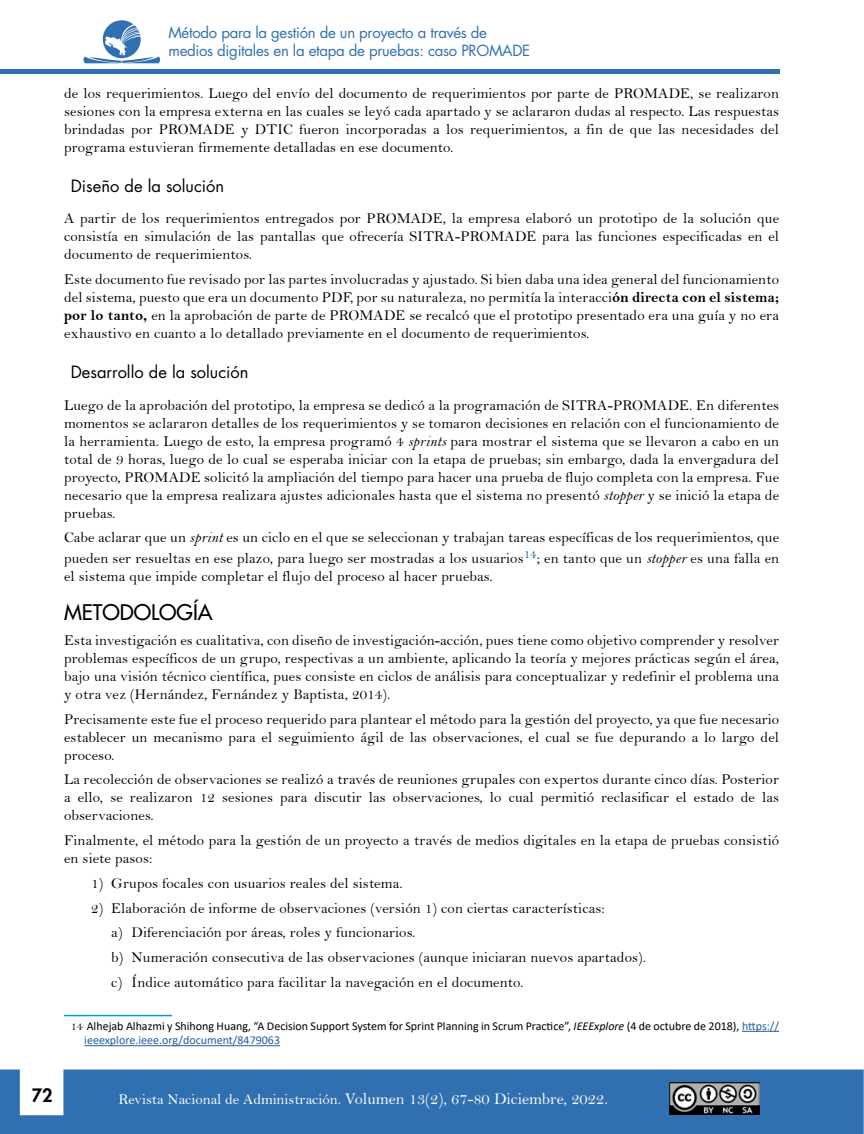
<style>
.page{position:relative;width:864px;height:1134px;background:#fff}
.page>*{position:absolute;margin:0;border:0;box-sizing:border-box;transform-origin:0 0}
.t1{font:500 21px "Futura Std";color:#000}
.t2{font:800 18px "Futura Std";color:#000}
.t3{font:16.5px "Bell";color:#fff}
.t4{font:16.5px "Futura Std";color:#000}
.t5{font:15px/18px "Bell";letter-spacing:.01em;color:#000;text-align:justify}
.t6{font:15px/18px "Futura Std";letter-spacing:-.02em;color:#3170b0}
.t7{font:12px/14.4px "Calibri";color:#000}
.s1{font-family:"Bell MT Bold"}
.s2{font-family:"Bell MT Italic"}
.s3{font-family:"Bell"}
.s4{font-style:italic}
.s5{color:#235e9f}
.s6{font-size:15px}
</style>
<div class="page">
<div style="left:0;top:69px;width:780px;height:5px;background:#3170b0"></div>
<svg style="left:83px;top:20px;width:78px;height:43px"></svg>
<div style="left:0;top:1070px;width:864px;height:64px;background:#3170b0"></div>
<img style="left:670px;top:1083px;width:90px;height:31px">
<hr style="left:64px;top:1015px;width:108px;height:1px;background:#009dda">
<hr style="left:742px;top:1031px;width:37px;height:1px;background:#235e9f">
<hr style="left:84px;top:1045px;width:196px;height:1px;background:#235e9f">
<p class="t6" style="left:168px;top:24px;width:363px">Método para la gestión de un proyecto a través de medios digitales en la etapa de pruebas: caso PROMADE</p>
<p class="t5" style="left:64px;top:84px;width:717px">de los requerimientos. Luego del envío del documento de requerimientos por parte de PROMADE, se realizaron sesiones con la empresa externa en las cuales se leyó cada apartado y se aclararon dudas al respecto. Las respuestas brindadas por PROMADE y DTIC fueron incorporadas a los requerimientos, a fin de que las necesidades del programa estuvieran firmemente detalladas en ese documento.</p>
<p class="t4" style="left:71px;top:175px;width:155px">Diseño de la solución</p>
<p class="t5" style="left:64px;top:209px;width:717px">A partir de los requerimientos entregados por PROMADE, la empresa elaboró un prototipo de la solución que consistía en simulación de las pantallas que ofrecería SITRA-PROMADE para las funciones especificadas en el documento de requerimientos.</p>
<p class="t5" style="left:64px;top:270px;width:717px">Este documento fue revisado por las partes involucradas y ajustado. Si bien daba una idea general del funcionamiento del sistema, puesto que era un documento PDF, por su naturaleza, no permitía la interacci<span class="s1">ón directa con el sistema; por lo tanto,</span> en la aprobación de parte de PROMADE se recalcó que el prototipo presentado era una guía y no era exhaustivo en cuanto a lo detallado previamente en el documento de requerimientos.</p>
<p class="t4" style="left:71px;top:362px;width:179px">Desarrollo de la solución</p>
<p class="t5" style="left:64px;top:396px;width:717px">Luego de la aprobación del prototipo, la empresa se dedicó a la programación de SITRA-PROMADE. En diferentes momentos se aclararon detalles de los requerimientos y se tomaron decisiones en relación con el funcionamiento de la herramienta. Luego de esto, la empresa programó 4 <span class="s2">sprints</span> para mostrar el sistema que se llevaron a cabo en un total de 9 horas, luego de lo cual se esperaba iniciar con la etapa de pruebas; sin embargo, dada la envergadura del proyecto, PROMADE solicitó la ampliación del tiempo para hacer una prueba de flujo completa con la empresa. Fue necesario que la empresa realizara ajustes adicionales hasta que el sistema no presentó <span class="s2">stopper</span> y se inició la etapa de pruebas.</p>
<p class="t5" style="left:64px;top:527px;width:717px;line-height:21px">Cabe aclarar que un <span class="s2">sprint</span> es un ciclo en el que se seleccionan y trabajan tareas específicas de los requerimientos, que pueden ser resueltas en ese plazo, para luego ser mostradas a los usuarios<sup>14</sup>; en tanto que un <span class="s2">stopper</span> es una falla en</p>
<p class="t5" style="left:64px;top:568px;width:430px">el sistema que impide completar el flujo del proceso al hacer pruebas.</p>
<h1 class="t1" style="left:64px;top:599px;width:150px">METODOLOGÍA</h1>
<p class="t5" style="left:64px;top:631px;width:717px">Esta investigación es cualitativa, con diseño de investigación-acción, pues tiene como objetivo comprender y resolver problemas específicos de un grupo, respectivas a un ambiente, aplicando la teoría y mejores prácticas según el área, bajo una visión técnico científica, pues consiste en ciclos de análisis para conceptualizar y redefinir el problema una y otra vez (Hernández, Fernández y Baptista, 2014).</p>
<p class="t5" style="left:64px;top:710px;width:717px">Precisamente este fue el proceso requerido para plantear el método para la gestión del proyecto, ya que fue necesario establecer un mecanismo para el seguimiento ágil de las observaciones, el cual se fue depurando a lo largo del proceso.</p>
<p class="t5" style="left:64px;top:770px;width:717px">La recolección de observaciones se realizó a través de reuniones grupales con expertos durante cinco días. Posterior a ello, se realizaron 12 sesiones para discutir las observaciones, lo cual permitió reclasificar el estado de las observaciones.</p>
<p class="t5" style="left:64px;top:831px;width:717px">Finalmente, el método para la gestión de un proyecto a través de medios digitales en la etapa de pruebas consistió en siete pasos:</p>
<p class="t5" style="left:91px;top:874px;width:313px">1) Grupos focales con usuarios reales del sistema.</p>
<p class="t5" style="left:111px;top:895px;width:536px;line-height:24.8px;text-align:left;text-indent:-20px">2) Elaboración de informe de observaciones (versión 1) con ciertas características:<br>a) Diferenciación por áreas, roles y funcionarios.<br>b) Numeración consecutiva de las observaciones (aunque iniciaran nuevos apartados). c) Índice automático para facilitar la navegación en el documento.</p>
<p class="t7" style="left:84px;top:1018px;width:696px;text-indent:-14px"><span class="s3">14</span> Alhejab Alhazmi y Shihong Huang, “A Decision Support System for Sprint Planning in Scrum Practice”, <span class="s4">IEEExplore</span> (4 de octubre de 2018), <span class="s5">https:// ieeexplore.ieee.org/document/8479063</span></p>
<p class="t2" style="left:32px;top:1084px;width:22px">72</p>
<p class="t3" style="left:119px;top:1088px;width:491px"><span class="s6">Revista Nacional de Administración.</span> Volumen 13(2), 67-80 Diciembre, 2022.</p>
</div>
